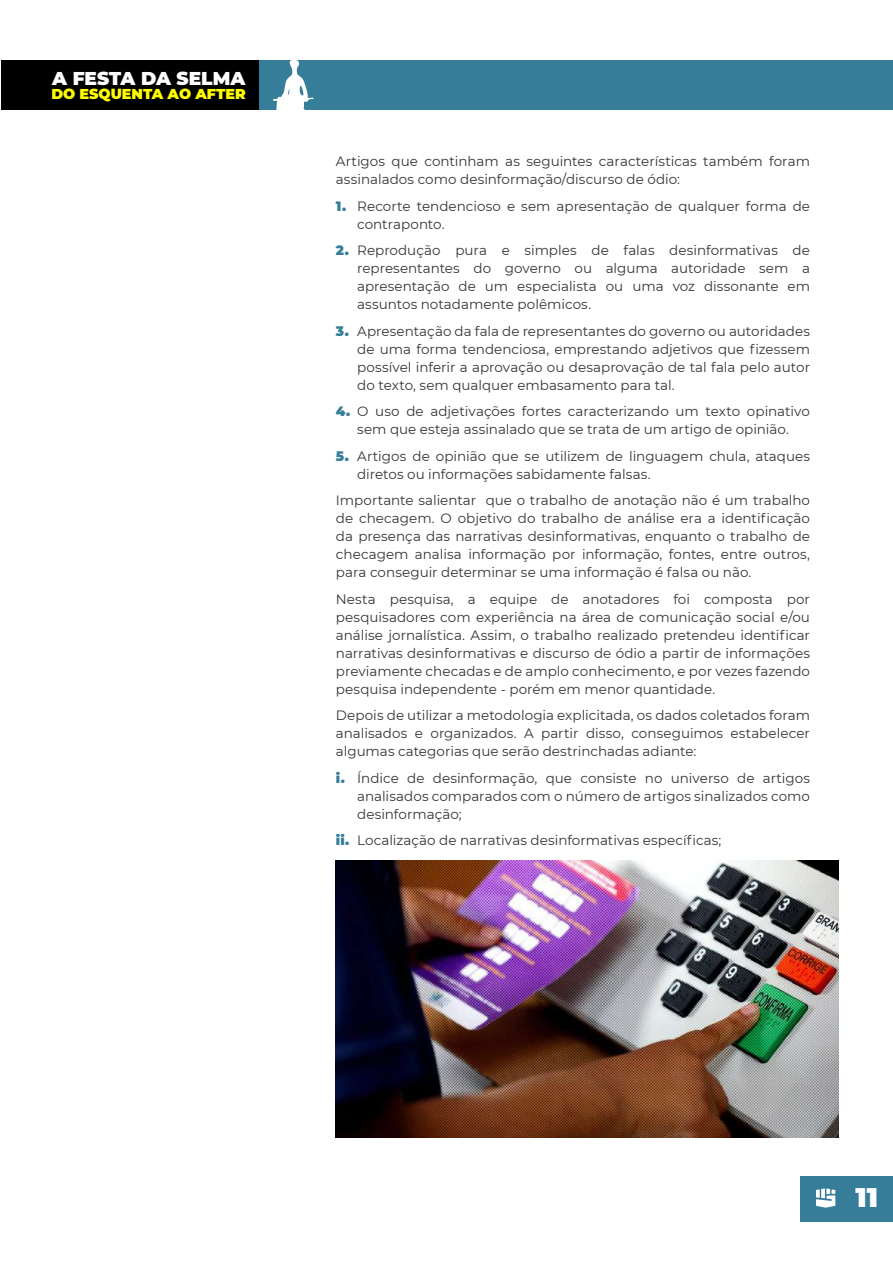
<style>
.page{position:relative;width:893px;height:1263px;background:#fff}
.page>*{position:absolute;margin:0;border:0;box-sizing:border-box;transform-origin:0 0}
.t1{font:900 26.85px "Montserrat";color:#fff}
.t2{font:900 18.45px "Montserrat";color:#fff}
.t3{font:900 14.25px "Montserrat";color:#ff0}
.t4{font:13.5px/18px "Montserrat";color:#373437;text-align:justify}
.s1{font-weight:900;color:#367d99}
</style>
<div class="page">
<div style="left:800px;top:1177px;width:93px;height:45px;background:#367d99"></div>
<svg style="left:816px;top:1188px;width:19px;height:20px"></svg>
<div style="left:238px;top:60px;width:655px;height:50px;background:#367d99"></div>
<div style="left:1px;top:60px;width:257px;height:50px;background:#000"></div>
<svg style="left:258px;top:60px;width:56px;height:50px"></svg>
<img style="left:336px;top:860px;width:503px;height:277px">
<h2 class="t2" style="left:52px;top:65px;width:195px">A FESTA DA SELMA</h2>
<p class="t3" style="left:51px;top:83px;width:196px">DO ESQUENTA AO AFTER</p>
<p class="t4" style="left:336px;top:152px;width:476px">Artigos que continham as seguintes características também foram assinalados como desinformação/discurso de ódio:</p>
<p class="t4" style="left:357px;top:196px;width:454px;text-indent:-21px"><span class="s1">1.</span> Recorte tendencioso e sem apresentação de qualquer forma de contraponto.</p>
<p class="t4" style="left:357px;top:241px;width:454px;text-indent:-21px"><span class="s1">2.</span> Reprodução pura e simples de falas desinformativas de representantes do governo ou alguma autoridade sem a apresentação de um especialista ou uma voz dissonante em assuntos notadamente polêmicos.</p>
<p class="t4" style="left:357px;top:321px;width:454px;text-indent:-21px"><span class="s1">3.</span> Apresentação da fala de representantes do governo ou autoridades de uma forma tendenciosa, emprestando adjetivos que fizessem possível inferir a aprovação ou desaprovação de tal fala pelo autor do texto, sem qualquer embasamento para tal.</p>
<p class="t4" style="left:336px;top:402px;width:476px;text-align:center"><span class="s1">4.</span> O uso de adjetivações fortes caracterizando um texto opinativo sem que esteja assinalado que se trata de um artigo de opinião.</p>
<p class="t4" style="left:357px;top:446px;width:454px;text-indent:-21px"><span class="s1">5.</span> Artigos de opinião que se utilizem de linguagem chula, ataques diretos ou informações sabidamente falsas.</p>
<p class="t4" style="left:336px;top:491px;width:476px">Importante salientar que o trabalho de anotação não é um trabalho de checagem. O objetivo do trabalho de análise era a identificação da presença das narrativas desinformativas, enquanto o trabalho de checagem analisa informação por informação, fontes, entre outros, para conseguir determinar se uma informação é falsa ou não.</p>
<p class="t4" style="left:336px;top:589px;width:476px">Nesta pesquisa, a equipe de anotadores foi composta por pesquisadores com experiência na área de comunicação social e/ou análise jornalística. Assim, o trabalho realizado pretendeu identificar narrativas desinformativas e discurso de ódio a partir de informações previamente checadas e de amplo conhecimento, e por vezes fazendo pesquisa independente - porém em menor quantidade.</p>
<p class="t4" style="left:336px;top:706px;width:476px">Depois de utilizar a metodologia explicitada, os dados coletados foram analisados e organizados. A partir disso, conseguimos estabelecer algumas categorias que serão destrinchadas adiante:</p>
<p class="t4" style="left:357px;top:768px;width:454px;text-indent:-21px"><span class="s1">i.</span> Índice de desinformação, que consiste no universo de artigos analisados comparados com o número de artigos sinalizados como desinformação;</p>
<p class="t4" style="left:336px;top:831px;width:387px"><span class="s1">ii.</span> Localização de narrativas desinformativas específicas;</p>
<h1 class="t1" style="left:855px;top:1178px;width:24px">11</h1>
</div>
